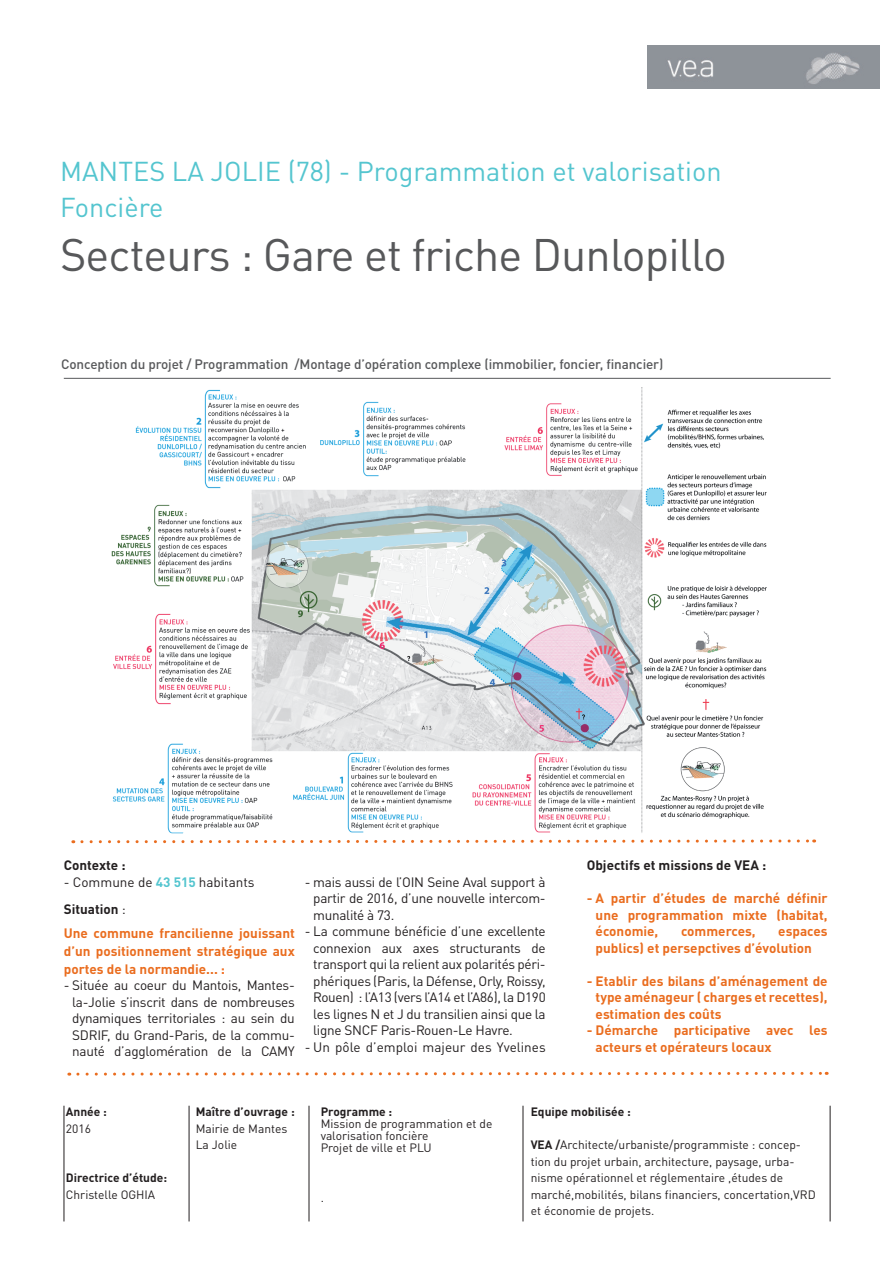
<style>
.page{position:relative;width:893px;height:1263px;background:#fff}
.page>*{position:absolute;margin:0;border:0;box-sizing:border-box;transform-origin:0 0}
.t1{font:45px "DINOT";letter-spacing:-.02em;color:#57585a}
.t2{font:27px/36px "DINOT";color:#54c5cf}
.t3{font:13.5px/16.5px "DINOT";letter-spacing:-.02em;color:#231f20;text-align:justify}
.t4{font:700 13.5px/16.5px "DINOT";color:#ea6d1f;text-align:justify}
.t5{font:500 13.5px "DINOT";letter-spacing:-.01em;color:#57585a}
.t6{font:13.5px/27px "DINOT";color:#231f20}
.t7{font:700 13.5px "DINOT";color:#231f20}
.t8{font:12px/16.5px "DINOT";color:#231f20}
.t9{font:700 12px "DINOT";color:#231f20}
.s1{font-weight:700;color:#54c5cf}
.s2{font-weight:700}
.s3{color:#f36e21}
</style>
<div class="page">
<hr style="left:189px;top:1106px;width:1px;height:115px;background:#231f20">
<hr style="left:309px;top:1106px;width:1px;height:115px;background:#231f20">
<hr style="left:523px;top:1106px;width:1px;height:115px;background:#231f20">
<hr style="left:830px;top:1106px;width:1px;height:115px;background:#231f20">
<hr style="left:64px;top:1106px;width:1px;height:115px;background:#231f20">
<img style="left:648px;top:45px;width:232px;height:44px">
<img style="left:111px;top:387px;width:656px;height:447px">
<hr style="left:64px;top:378px;width:767px;height:1px;background:#57585a">
<svg style="left:73px;top:839px;width:742px;height:5px"></svg>
<svg style="left:69px;top:1071px;width:758px;height:5px"></svg>
<h2 class="t2" style="left:60px;top:153px;width:663px">MANTES LA JOLIE (78) - Programmation et valorisation<br>Foncière</h2>
<h1 class="t1" style="left:60px;top:227px;width:668px">Secteurs : Gare et friche Dunlopillo</h1>
<p class="t5" style="left:61px;top:356px;width:604px">Conception du projet / Programmation /Montage d’opération complexe (immobilier, foncier, financier)</p>
<p class="t7" style="left:64px;top:856px;width:63px">Contexte :</p>
<p class="t6" style="left:64px;top:868px;width:192px">- Commune de <span class="s1">43 515</span> habitants<br><span class="s2">Situation</span> :</p>
<p class="t4" style="left:64px;top:923px;width:233px;line-height:18px">Une commune francilienne jouissant d’un positionnement stratégique aux portes de la normandie... <span class="s3">:</span></p>
<p class="t3" style="left:72px;top:977px;width:224px;text-indent:-9px">- Située au coeur du Mantois, Mantes&shy;la-Jolie s’inscrit dans de nombreuses dynamiques territoriales : au sein du SDRIF, du Grand-Paris, de la commu&shy;nauté d’agglomération de la CAMY</p>
<p class="t3" style="left:313px;top:873px;width:234px;text-indent:-9px">- mais aussi de l’OIN Seine Aval support à partir de 2016, d’une nouvelle intercom&shy;munalité à 73.</p>
<p class="t3" style="left:313px;top:923px;width:234px;text-indent:-9px">- La commune bénéficie d’une excellente connexion aux axes structurants de transport qui la relient aux polarités péri&shy;phériques (Paris, la Défense, Orly, Roissy, Rouen) : l’A13 (vers l’A14 et l’A86), la D190 les lignes N et J du transilien ainsi que la ligne SNCF Paris-Rouen-Le Havre.</p>
<p class="t6" style="left:305px;top:1033px;width:242px">- Un pôle d’emploi majeur des Yvelines</p>
<p class="t7" style="left:587px;top:856px;width:181px">Objectifs et missions de VEA :</p>
<p class="t4" style="left:596px;top:889px;width:234px;text-indent:-9px">- A partir d’études de marché définir une programmation mixte (habitat, économie,</p>
<p class="t4" style="left:596px;top:922px;width:234px;text-indent:183px">espaces publics) et persepctives d’évolution</p>
<p class="t4" style="left:596px;top:972px;width:234px;text-indent:-9px">- Etablir des bilans d’aménagement de type aménageur ( charges et recettes), estimation des coûts</p>
<p class="t4" style="left:596px;top:1021px;width:234px;text-indent:-9px">- Démarche participative avec les acteurs et opérateurs locaux</p>
<p class="t4" style="left:681px;top:922px;width:76px">commerces,</p>
<p class="t9" style="left:66px;top:1104px;width:43px">Année :</p>
<p class="t8" style="left:66px;top:1120px;width:27px">2016</p>
<p class="t9" style="left:66px;top:1170px;width:103px">Directrice d’étude:</p>
<p class="t8" style="left:66px;top:1186px;width:91px">Christelle OGHIA</p>
<p class="t9" style="left:196px;top:1104px;width:100px">Maître d’ouvrage :</p>
<p class="t8" style="left:196px;top:1120px;width:93px">Mairie de Mantes<br>La Jolie</p>
<p class="t9" style="left:321px;top:1104px;width:73px">Programme :</p>
<p class="t8" style="left:321px;top:1118px;width:173px;line-height:12px">Mission de programmation et de valorisation foncière<br>Projet de ville et PLU</p>
<p class="t8" style="left:321px;top:1189px;width:5px">.</p>
<p class="t9" style="left:531px;top:1104px;width:102px">Equipe mobilisée :</p>
<p class="t8" style="left:531px;top:1136px;width:287px"><span class="s2">VEA /</span>Architecte/urbaniste/programmiste : concep&shy;tion du projet urbain, architecture, paysage, urba&shy;nisme opérationnel et réglementaire ,études de marché,mobilités, bilans financiers, concertation,VRD et économie de projets.</p>
</div>
